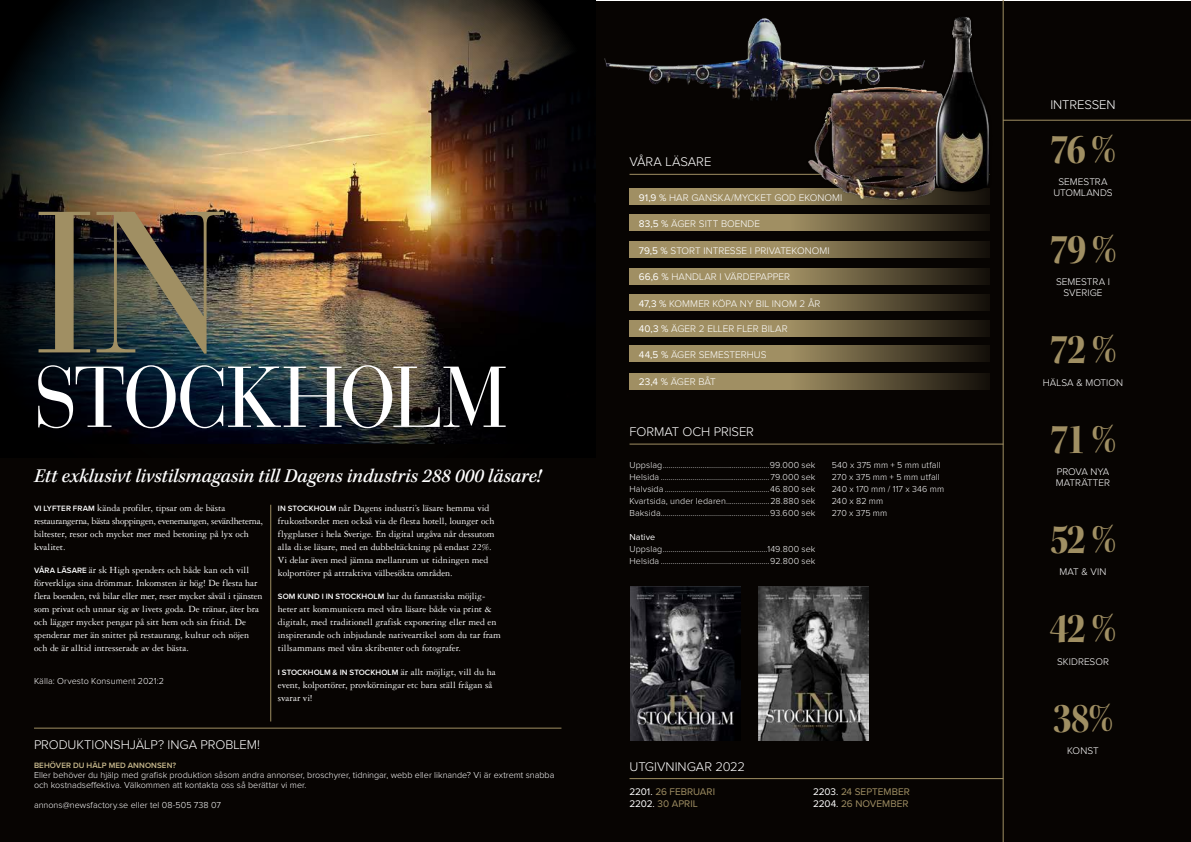
<style>
.page{position:relative;width:1191px;height:842px;background:#fff}
.page>*{position:absolute;margin:0;border:0;box-sizing:border-box;transform-origin:0 0}
.t1{font:199.7px "Bauer Bodoni Std";color:#a08f63;scale:.91 1}
.t2{font:85.6px "Bauer Bodoni Std";letter-spacing:-.035em;color:#fff;scale:.91 1}
.t3{font:44.1px "Kepler Std Bold Scn Disp";letter-spacing:-.04em;color:#a08f63}
.t4{font:italic 500 20px "Kepler Std";letter-spacing:-.005em;color:#fff}
.t5{font:300 13.1px "Proxima Nova";letter-spacing:-.005em;color:#fff}
.t6{font:10px/13px "Garamond 3 LT Std";letter-spacing:-.005em;color:#fff}
.t7{font:300 10px/11px "Proxima Nova";letter-spacing:.005em;color:#fff;text-align:center}
.t8{font:10px/12px "Proxima Nova";color:#a08f63}
.t9{font:300 9px/12px "Proxima Nova";letter-spacing:.005em;color:#fff}
.t10{font:9px "Proxima Nova";letter-spacing:.02em;color:#fff}
.t11{font:600 8px "Proxima Nova";letter-spacing:.01em;color:#fff}
.t12{font:600 8px "Proxima Nova";letter-spacing:.01em;color:#cabb8f}
.s1{font-family:"Proxima Nova";font-weight:600;font-size:8px}
.s2{font-family:"Garamond 3 LT Std";font-weight:400;font-size:10px}
.s3{font-weight:400}
.s4{color:#fff}
</style>
<div class="page">
<div style="left:0;top:1px;width:1190px;height:840px;background:#070402"></div>
<img style="left:0;top:0;width:595px;height:444px">
<hr style="left:34px;top:728px;width:527px;height:1px;background:#a08f63">
<hr style="left:1003px;top:0;width:1px;height:842px;background:#a08f63">
<hr style="left:629px;top:174px;width:360px;height:1px;background:#a08f63">
<div style="left:629px;top:188px;width:360px;height:17px;background:#a08f63"></div>
<svg style="left:629px;top:320px;width:360px;height:16px;background:#786b4a"></svg>
<svg style="left:629px;top:214px;width:360px;height:16px;background:#786b4a"></svg>
<svg style="left:629px;top:345px;width:360px;height:17px;background:#786b4a"></svg>
<svg style="left:629px;top:242px;width:360px;height:16px;background:#786b4a"></svg>
<svg style="left:629px;top:373px;width:360px;height:17px;background:#786b4a"></svg>
<svg style="left:629px;top:268px;width:360px;height:17px;background:#786b4a"></svg>
<svg style="left:629px;top:295px;width:360px;height:16px;background:#786b4a"></svg>
<hr style="left:629px;top:444px;width:374px;height:1px;background:#a08f63">
<hr style="left:1003px;top:120px;width:188px;height:1px;background:#a08f63">
<img style="left:576px;top:1px;width:229px;height:138px">
<div style="left:805px;top:14px;width:187px;height:187px;background:#000;opacity:.19"></div>
<img style="left:807px;top:73px;width:152px;height:132px">
<img style="left:935px;top:17px;width:54px;height:175px">
<hr style="left:270px;top:505px;width:1px;height:216px;background:#a08f63">
<hr style="left:629px;top:778px;width:374px;height:1px;background:#a08f63">
<img style="left:630px;top:586px;width:110px;height:154px">
<img style="left:758px;top:586px;width:110px;height:154px">
<h1 class="t1" style="left:34px;top:164px;width:212px">IN</h1>
<h2 class="t2" style="left:34px;top:346px;width:521px">STOCKHOLM</h2>
<h3 class="t4" style="left:34px;top:464px;width:509px">Ett exklusivt livstilsmagasin till Dagens industris 288 000 läsare!</h3>
<p class="t6" style="left:34px;top:502px;width:230px"><span class="s1">VI LYFTER FRAM</span> kända profiler, tipsar om de bästa restaurangerna, bästa shoppingen, evenemangen, sevärdheterna, biltester, resor och mycket mer med betoning på lyx och kvalitet.</p>
<p class="t6" style="left:34px;top:564px;width:230px"><span class="s1">VÅRA LÄSARE</span> är sk High spenders och både kan och vill förverkliga sina drömmar. Inkomsten är hög! De flesta har flera boenden, två bilar eller mer, reser mycket såväl i tjänsten som privat och unnar sig av livets goda. De tränar, äter bra och lägger mycket pengar på sitt hem och sin fritid. De spenderar mer än snittet på restaurang, kultur och nöjen och de är alltid intresserade av det bästa.</p>
<p class="t9" style="left:34px;top:675px;width:131px">Källa: Orvesto Konsument 2021:2</p>
<p class="t6" style="left:278px;top:502px;width:218px"><span class="s1">IN STOCKHOLM</span> når Dagens industri’s läsare hemma vid frukostbordet men också via de flesta hotell, lounger och flygplatser i hela Sverige. En digital utgåva når dessutom alla di.se läsare, med en dubbeltäckning på endast 22%.<br>Vi delar även med jämna mellanrum ut tidningen med kolportörer på attraktiva välbesökta områden.</p>
<p class="t6" style="left:278px;top:590px;width:225px"><span class="s1">SOM KUND I IN STOCKHOLM</span> har du fantastiska möjlig&shy;heter att kommunicera med våra läsare både via print &amp; digitalt, med traditionell grafisk exponering eller med en inspirerande och inbjudande nativeartikel som du tar fram tillsammans med våra skribenter och fotografer.</p>
<p class="t11" style="left:278px;top:666px;width:219px">I STOCKHOLM &amp; IN STOCKHOLM <span class="s2">är allt möjligt, vill du ha</span></p>
<p class="t6" style="left:278px;top:678px;width:216px">event, kolportörer, provkörningar etc bara ställ frågan så svarar vi!</p>
<h3 class="t5" style="left:34px;top:738px;width:227px">PRODUKTIONSHJÄLP? INGA PROBLEM!</h3>
<p class="t12" style="left:34px;top:759px;width:144px">BEHÖVER DU HÄLP MED ANNONSEN?</p>
<p class="t9" style="left:34px;top:770px;width:522px;line-height:10px">Eller behöver du hjälp med grafisk produktion såsom andra annonser, broschyrer, tidningar, webb eller liknande? Vi är extremt snabba och kostnadseffektiva. Välkommen att kontakta oss så berättar vi mer.</p>
<p class="t9" style="left:34px;top:799px;width:188px">annons@newsfactory.se eller tel 08-505 738 07</p>
<h3 class="t5" style="left:629px;top:156px;width:83px">VÅRA LÄSARE</h3>
<p class="t7" style="left:639px;top:192px;width:205px"><span class="s3">91,9 %</span> HAR GANSKA/MYCKET GOD EKONOMI</p>
<p class="t7" style="left:639px;top:218px;width:123px"><span class="s3">83,5 %</span> ÄGER SITT BOENDE</p>
<p class="t7" style="left:639px;top:246px;width:192px"><span class="s3">79,5 %</span> STORT INTRESSE I PRIVATEKONOMI</p>
<p class="t7" style="left:639px;top:272px;width:153px"><span class="s3">66,6 %</span> HANDLAR I VÄRDEPAPPER</p>
<p class="t7" style="left:639px;top:298px;width:183px"><span class="s3">47,3 %</span> KOMMER KÖPA NY BIL INOM 2 ÅR</p>
<p class="t7" style="left:639px;top:324px;width:150px"><span class="s3">40,3 %</span> ÄGER 2 ELLER FLER BILAR</p>
<p class="t7" style="left:639px;top:349px;width:129px"><span class="s3">44,5 %</span> ÄGER SEMESTERHUS</p>
<p class="t7" style="left:639px;top:377px;width:78px"><span class="s3">23,4 %</span> ÄGER BÅT</p>
<h3 class="t5" style="left:629px;top:426px;width:126px">FORMAT OCH PRISER</h3>
<p class="t9" style="left:629px;top:459px;width:187px;text-align:justify">Uppslag......................................................99.000 sek Helsida .......................................................79.000 sek Halvsida .....................................................46.800 sek Kvartsida, under ledaren......................28.880 sek Baksida.......................................................93.600 sek</p>
<p class="t10" style="left:629px;top:530px;width:27px">Native</p>
<p class="t9" style="left:629px;top:543px;width:187px">Uppslag.....................................................149.800 sek<br>Helsida .......................................................92.800 sek</p>
<p class="t9" style="left:831px;top:459px;width:114px">540 x 375 mm + 5 mm utfall<br>270 x 375 mm + 5 mm utfall<br>240 x 170 mm / 117 x 346 mm<br>240 x 82 mm<br>270 x 375 mm</p>
<h3 class="t5" style="left:629px;top:760px;width:117px">UTGIVNINGAR 2022</h3>
<p class="t8" style="left:629px;top:785px;width:87px"><span class="s4">2201.</span> 26 FEBRUARI<br><span class="s4">2202.</span> 30 APRIL</p>
<p class="t8" style="left:813px;top:785px;width:98px"><span class="s4">2203.</span> 24 SEPTEMBER<br><span class="s4">2204.</span> 26 NOVEMBER</p>
<h3 class="t5" style="left:1050px;top:98px;width:67px">INTRESSEN</h3>
<h3 class="t3" style="left:1050px;top:124px;width:68px">76 %</h3>
<p class="t7" style="left:1053px;top:177px;width:61px">SEMESTRA<br>UTOMLANDS</p>
<h3 class="t3" style="left:1049px;top:225px;width:69px">79 %</h3>
<p class="t7" style="left:1056px;top:277px;width:56px">SEMESTRA I<br>SVERIGE</p>
<h3 class="t3" style="left:1049px;top:325px;width:69px">72 %</h3>
<p class="t7" style="left:1042px;top:377px;width:82px">HÄLSA &amp; MOTION</p>
<h3 class="t3" style="left:1049px;top:414px;width:68px">71 %</h3>
<p class="t7" style="left:1056px;top:467px;width:56px;text-align:left">PROVA NYA<br>MATRÄTTER</p>
<h3 class="t3" style="left:1049px;top:515px;width:68px">52 %</h3>
<p class="t7" style="left:1059px;top:567px;width:48px">MAT &amp; VIN</p>
<h3 class="t3" style="left:1049px;top:604px;width:68px">42 %</h3>
<p class="t7" style="left:1057px;top:656px;width:53px">SKIDRESOR</p>
<h3 class="t3" style="left:1052px;top:693px;width:62px">38%</h3>
<p class="t7" style="left:1067px;top:746px;width:33px">KONST</p>
</div>
